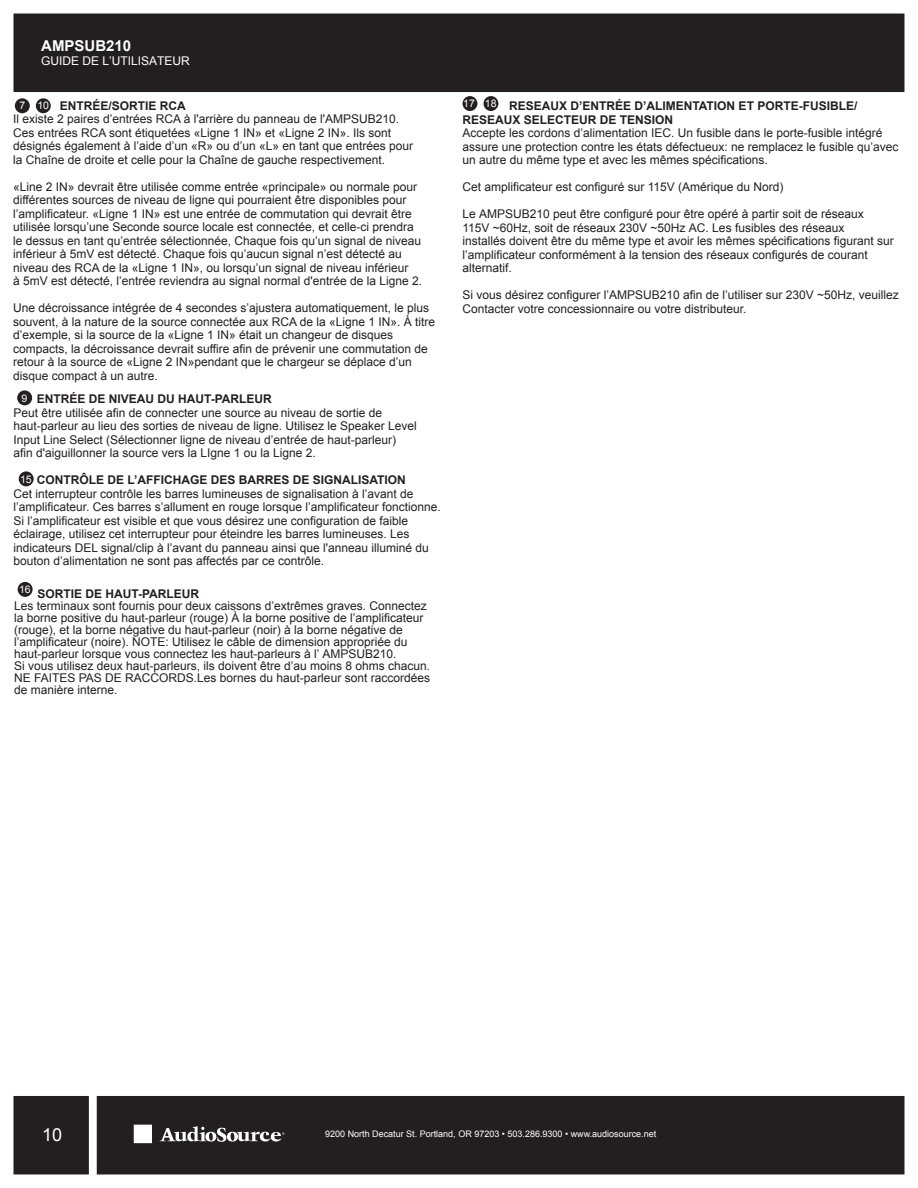
<style>
.page{position:relative;width:918px;height:1188px;background:#fff}
.page>*{position:absolute;margin:0;border:0;box-sizing:border-box;transform-origin:0 0}
.t1{font:18px "Arial";color:#fff}
.t2{font:700 15px "Arial";color:#fff}
.t3{font:12px/13.5px "Arial";color:#231f20}
.t4{font:700 12px/13.5px "Arial";color:#231f20}
.t5{font:12px "Arial";color:#fff}
.t6{font:10.5px "Arial";color:#fff}
.t7{font:9px "Arial";color:#fff}
</style>
<div class="page">
<div style="left:14px;top:1096px;width:75px;height:78px;background:#231f20"></div>
<div style="left:97px;top:1096px;width:807px;height:78px;background:#231f20"></div>
<div style="left:14px;top:14px;width:890px;height:78px;background:#231f20"></div>
<div style="left:134px;top:1125px;width:18px;height:18px;background:#fff"></div>
<svg style="left:160px;top:1126px;width:125px;height:16px"></svg>
<div style="left:36px;top:98px;width:15px;height:15px;background:#231f20;border-radius:50%"></div>
<div style="left:15px;top:98px;width:15px;height:15px;background:#231f20;border-radius:50%"></div>
<div style="left:17px;top:390px;width:15px;height:15px;background:#231f20;border-radius:50%"></div>
<div style="left:484px;top:96px;width:14px;height:15px;background:#231f20;border-radius:50%"></div>
<div style="left:463px;top:96px;width:14px;height:15px;background:#231f20;border-radius:50%"></div>
<div style="left:18px;top:582px;width:15px;height:15px;background:#231f20;border-radius:50%"></div>
<div style="left:19px;top:471px;width:15px;height:15px;background:#231f20;border-radius:50%"></div>
<p class="t2" style="left:41px;top:36px;width:92px">AMPSUB210</p>
<p class="t5" style="left:41px;top:53px;width:150px">GUIDE DE L’UTILISATEUR</p>
<p class="t4" style="left:60px;top:99px;width:128px">ENTRÉE/SORTIE RCA</p>
<p class="t3" style="left:13px;top:112px;width:402px">Il existe 2 paires d’entrées RCA à l'arrière du panneau de l'AMPSUB210.<br>Ces entrées RCA sont étiquetées «Ligne 1 IN» et «Ligne 2 IN». Ils sont désignés également à l’aide d’un «R» ou d’un «L» en tant que entrées pour la Chaîne de droite et celle pour la Chaîne de gauche respectivement.</p>
<p class="t3" style="left:13px;top:180px;width:411px">«Line 2 IN» devrait être utilisée comme entrée «principale» ou normale pour différentes sources de niveau de ligne qui pourraient être disponibles pour l’amplificateur. «Ligne 1 IN» est une entrée de commutation qui devrait être utilisée lorsqu’une Seconde source locale est connectée, et celle-ci prendra le dessus en tant qu’entrée sélectionnée, Chaque fois qu’un signal de niveau inférieur à 5mV est détecté. Chaque fois qu’aucun signal n’est détecté au niveau des RCA de la «Ligne 1 IN», ou lorsqu’un signal de niveau inférieur<br>à 5mV est détecté, l’entrée reviendra au signal normal d'entrée de la Ligne 2.</p>
<p class="t3" style="left:13px;top:301px;width:424px">Une décroissance intégrée de 4 secondes s’ajustera automatiquement, le plus souvent, à la nature de la source connectée aux RCA de la «Ligne 1 IN». À titre d’exemple, si la source de la «Ligne 1 IN» était un changeur de disques compacts, la décroissance devrait suffire afin de prévenir une commutation de retour à la source de «Ligne 2 IN»pendant que le chargeur se déplace d’un disque compact à un autre.</p>
<p class="t6" style="left:20px;top:99px;width:31px">7 10</p>
<p class="t4" style="left:37px;top:393px;width:237px">ENTRÉE DE NIVEAU DU HAUT-PARLEUR</p>
<p class="t3" style="left:13px;top:406px;width:405px">Peut être utilisée afin de connecter une source au niveau de sortie de haut-parleur au lieu des sorties de niveau de ligne. Utilisez le Speaker Level Input Line Select (Sélectionner ligne de niveau d’entrée de haut-parleur) afin d'aiguillonner la source vers la LIgne 1 ou la Ligne 2.</p>
<p class="t4" style="left:37px;top:474px;width:371px">CONTRÔLE DE L’AFFICHAGE DES BARRES DE SIGNALISATION</p>
<p class="t3" style="left:13px;top:487px;width:429px">Cet interrupteur contrôle les barres lumineuses de signalisation à l’avant de l’amplificateur. Ces barres s’allument en rouge lorsque l’amplificateur fonctionne.<br>Si l’amplificateur est visible et que vous désirez une configuration de faible éclairage, utilisez cet interrupteur pour éteindre les barres lumineuses. Les indicateurs DEL signal/clip à l’avant du panneau ainsi que l'anneau illuminé du bouton d’alimentation ne sont pas affectés par ce contrôle.</p>
<p class="t6" style="left:22px;top:391px;width:7px">9</p>
<p class="t6" style="left:20px;top:472px;width:13px">15</p>
<p class="t6" style="left:19px;top:583px;width:13px">16</p>
<p class="t4" style="left:37px;top:587px;width:163px">SORTIE DE HAUT-PARLEUR</p>
<p class="t3" style="left:14px;top:600px;width:418px;line-height:12px">Les terminaux sont fournis pour deux caissons d’extrêmes graves. Connectez la borne positive du haut-parleur (rouge) À la borne positive de l’amplificateur (rouge), et la borne négative du haut-parleur (noir) à la borne négative de l’amplificateur (noire). NOTE: Utilisez le câble de dimension appropriée du haut-parleur lorsque vous connectez les haut-parleurs à l’ AMPSUB210.<br>Si vous utilisez deux haut-parleurs, ils doivent être d’au moins 8 ohms chacun.<br>NE FAITES PAS DE RACCORDS.Les bornes du haut-parleur sont raccordées de manière interne.</p>
<p class="t4" style="left:462px;top:100px;width:396px;text-indent:47px">RESEAUX D’ENTRÉE D’ALIMENTATION ET PORTE-FUSIBLE/<br>RESEAUX SELECTEUR DE TENSION</p>
<p class="t3" style="left:462px;top:127px;width:438px">Accepte les cordons d’alimentation IEC. Un fusible dans le porte-fusible intégré assure une protection contre les états défectueux: ne remplacez le fusible qu’avec un autre du même type et avec les mêmes spécifications.</p>
<p class="t3" style="left:462px;top:181px;width:323px">Cet amplificateur est configuré sur 115V (Amérique du Nord)</p>
<p class="t3" style="left:462px;top:208px;width:433px">Le AMPSUB210 peut être configuré pour être opéré à partir soit de réseaux 115V ~60Hz, soit de réseaux 230V ~50Hz AC. Les fusibles des réseaux<br>installés doivent être du même type et avoir les mêmes spécifications figurant sur l’amplificateur conformément à la tension des réseaux configurés de courant alternatif.</p>
<p class="t3" style="left:462px;top:289px;width:438px">Si vous désirez configurer l’AMPSUB210 afin de l’utiliser sur 230V ~50Hz, veuillez<br>Contacter votre concessionnaire ou votre distributeur.</p>
<p class="t6" style="left:463px;top:97px;width:35px">17 18</p>
<h1 class="t1" style="left:42px;top:1123px;width:22px">10</h1>
<p class="t7" style="left:325px;top:1128px;width:333px">9200 North Decatur St. Portland, OR 97203 • 503.286.9300 • www.audiosource.net</p>
</div>
